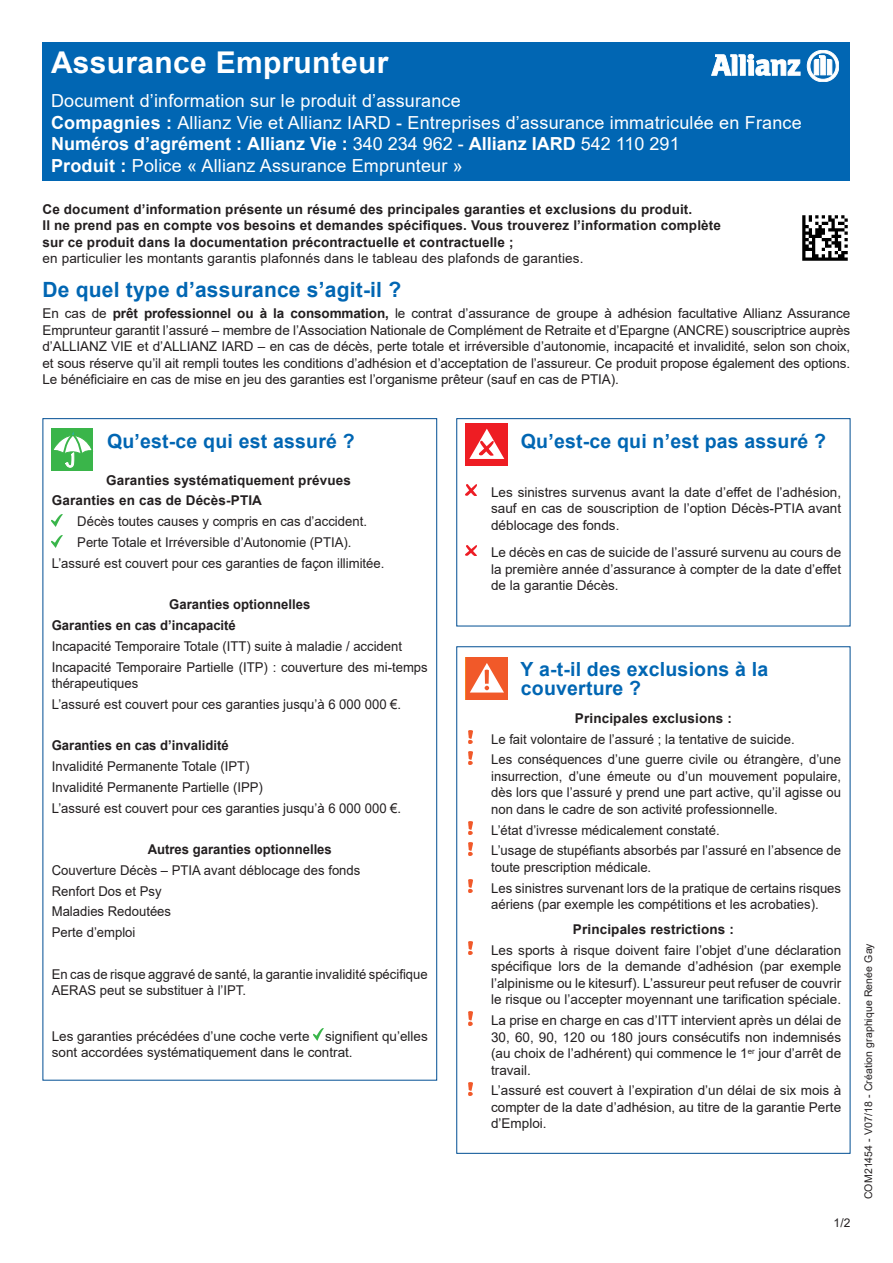
<style>
.page{position:relative;width:893px;height:1263px;background:#fff}
.page>*{position:absolute;margin:0;border:0;box-sizing:border-box;transform-origin:0 0}
.Titre_bandeau_de_la{font:700 30px "Arial";letter-spacing:.01em;color:#fff}
.Titre{font:700 21px "Arial";letter-spacing:.01em;color:#0166b3}
.Titre-2{font:700 19.5px/19.5px "Arial";letter-spacing:.01em;color:#0166b3}
.Titre_bandeau_de_la-2{font:18px "Arial";letter-spacing:.01em;color:#fff}
.Titre_bandeau_de_la-3{font:700 18px "Arial";color:#fff}
.Texte{font:13.5px/16.5px "Arial";color:#231f20}
.Texte-2{font:700 13.5px/16.5px "Arial";letter-spacing:.01em;color:#231f20}
.PARA5{font:13.5px/16.5px "Arial";color:#231f20;text-align:justify}
.Sous_titre_centré{font:700 13.5px "Arial";letter-spacing:.01em;color:#231f20}
.num_page{font:12px "Arial";color:#231f20}
.reference{font:10.5px "Arial";letter-spacing:.01em;color:#231f20}
.s1{font-weight:700}
.s2{font-weight:400}
</style>
<div class="page">
<div style="left:43px;top:43px;width:807px;height:138px;background:#0166b3"></div>
<svg style="left:52px;top:514px;width:11px;height:12px"></svg>
<svg style="left:52px;top:535px;width:11px;height:12px"></svg>
<svg style="left:313px;top:1029px;width:11px;height:11px"></svg>
<svg style="left:466px;top:485px;width:10px;height:11px"></svg>
<svg style="left:466px;top:545px;width:10px;height:11px"></svg>
<div style="left:456px;top:418px;width:394px;height:208px;border:1px solid #004e93"></div>
<svg style="left:469px;top:730px;width:3px;height:13px"></svg>
<svg style="left:469px;top:751px;width:3px;height:13px"></svg>
<svg style="left:469px;top:821px;width:3px;height:13px"></svg>
<svg style="left:469px;top:842px;width:3px;height:13px"></svg>
<svg style="left:469px;top:879px;width:3px;height:13px"></svg>
<img style="left:469px;top:941px;width:3px;height:14px">
<svg style="left:469px;top:1012px;width:3px;height:13px"></svg>
<svg style="left:469px;top:1082px;width:3px;height:13px"></svg>
<div style="left:466px;top:657px;width:42px;height:43px;background:#f15929"></div>
<svg style="left:470px;top:663px;width:34px;height:29px"></svg>
<img style="left:802px;top:215px;width:46px;height:46px">
<svg style="left:711px;top:54px;width:89px;height:22px"></svg>
<svg style="left:807px;top:50px;width:32px;height:32px"></svg>
<div style="left:52px;top:428px;width:41px;height:42px;background:#3ab54a"></div>
<svg style="left:53px;top:431px;width:39px;height:37px"></svg>
<div style="left:466px;top:423px;width:42px;height:43px;background:#ee1d23"></div>
<svg style="left:469px;top:429px;width:35px;height:30px"></svg>
<p class="Titre_bandeau_de_la" style="left:51px;top:41px;width:339px">Assurance Emprunteur</p>
<p class="Titre_bandeau_de_la-2" style="left:51px;top:89px;width:411px">Document d’information sur le produit d’assurance</p>
<p class="Titre_bandeau_de_la-2" style="left:51px;top:110px;width:752px"><span class="s1">Compagnies :</span> Allianz Vie et Allianz IARD - Entreprises d’assurance immatriculée en France</p>
<p class="Titre_bandeau_de_la-3" style="left:51px;top:131px;width:630px">Numéros d’agrément : Allianz Vie : <span class="s2">340 234 962 -</span> Allianz IARD <span class="s2">542 110 291</span></p>
<p class="Titre_bandeau_de_la-2" style="left:51px;top:153px;width:413px"><span class="s1">Produit :</span> Police « Allianz Assurance Emprunteur »</p>
<p class="Texte-2" style="left:43px;top:201px;width:680px">Ce document d’information présente un résumé des principales garanties et exclusions du produit.<br>Il ne prend pas en compte vos besoins et demandes spécifiques. Vous trouverez l’information complète sur ce produit dans la documentation précontractuelle et contractuelle ;<br><span class="s2">en particulier les montants garantis plafonnés dans le tableau des plafonds de garanties.</span></p>
<p class="Titre" style="left:43px;top:275px;width:360px">De quel type d’assurance s’agit-il ?</p>
<p class="Texte" style="left:43px;top:305px;width:809px;text-align:justify">En cas de <span class="s1">prêt professionnel ou à la consommation,</span> le contrat d’assurance de groupe à adhésion facultative Allianz Assurance Emprunteur garantit l’assuré – membre de l’Association Nationale de Complément de Retraite et d’Epargne (ANCRE) souscriptrice auprès d’ALLIANZ VIE et d’ALLIANZ IARD – en cas de décès, perte totale et irréversible d’autonomie, incapacité et invalidité, selon son choix, et sous réserve qu’il ait rempli toutes les conditions d’adhésion et d’acceptation de l’assureur. Ce produit propose également des options.<br>Le bénéficiaire en cas de mise en jeu des garanties est l’organisme prêteur (sauf en cas de PTIA).</p>
<p class="Titre-2" style="left:107px;top:431px;width:249px">Qu’est-ce qui est assuré ?</p>
<p class="Texte-2" style="left:106px;top:472px;width:246px">Garanties systématiquement prévues</p>
<p class="Texte-2" style="left:52px;top:493px;width:212px">Garanties en cas de Décès-PTIA</p>
<p class="Texte" style="left:77px;top:513px;width:291px">Décès toutes causes y compris en cas d’accident.</p>
<p class="Texte" style="left:77px;top:534px;width:276px">Perte Totale et Irréversible d’Autonomie (PTIA).</p>
<p class="Texte" style="left:52px;top:555px;width:334px">L’assuré est couvert pour ces garanties de façon illimitée.</p>
<p class="Texte-2" style="left:169px;top:596px;width:143px">Garanties optionnelles</p>
<p class="Texte-2" style="left:52px;top:617px;width:186px">Garanties en cas d’incapacité</p>
<p class="Texte" style="left:52px;top:638px;width:352px">Incapacité Temporaire Totale (ITT) suite à maladie / accident</p>
<p class="Texte" style="left:52px;top:658px;width:377px">Incapacité Temporaire Partielle (ITP) : couverture des mi-temps thérapeutiques</p>
<p class="Texte" style="left:52px;top:696px;width:351px">L’assuré est couvert pour ces garanties jusqu’à 6 000 000 €.</p>
<p class="Texte-2" style="left:52px;top:737px;width:178px">Garanties en cas d’invalidité</p>
<p class="Texte" style="left:52px;top:758px;width:199px">Invalidité Permanente Totale (IPT)</p>
<p class="Texte" style="left:52px;top:779px;width:213px">Invalidité Permanente Partielle (IPP)</p>
<p class="Texte" style="left:52px;top:799px;width:351px">L’assuré est couvert pour ces garanties jusqu’à 6 000 000 €.</p>
<p class="Texte-2" style="left:148px;top:841px;width:186px">Autres garanties optionnelles</p>
<p class="Texte" style="left:52px;top:862px;width:310px">Couverture Décès – PTIA avant déblocage des fonds</p>
<p class="Texte" style="left:52px;top:882px;width:111px">Renfort Dos et Psy</p>
<p class="Texte" style="left:52px;top:903px;width:121px">Maladies Redoutées</p>
<p class="Texte" style="left:52px;top:924px;width:85px">Perte d’emploi</p>
<p class="Texte" style="left:52px;top:965px;width:377px">En cas de risque aggravé de santé, la garantie invalidité spécifique<br>AERAS peut se substituer à l’IPT.</p>
<p class="Texte" style="left:52px;top:1028px;width:378px">Les garanties précédées d’une coche verte signifient qu’elles sont accordées systématiquement dans le contrat.</p>
<p class="Titre-2" style="left:521px;top:431px;width:307px">Qu’est-ce qui n’est pas assuré ?</p>
<p class="Texte" style="left:491px;top:484px;width:352px;text-align:justify">Les sinistres survenus avant la date d’effet de l’adhésion, sauf en cas de souscription de l’option Décès-PTIA avant déblocage des fonds.</p>
<p class="Texte" style="left:491px;top:544px;width:352px;text-align:justify">Le décès en cas de suicide de l’assuré survenu au cours de la première année d’assurance à compter de la date d’effet de la garantie Décès.</p>
<p class="Titre-2" style="left:521px;top:659px;width:249px">Y a-t-il des exclusions à la couverture ?</p>
<p class="Sous_titre_centré" style="left:575px;top:709px;width:158px">Principales exclusions :</p>
<p class="Texte" style="left:491px;top:730px;width:305px">Le fait volontaire de l’assuré ; la tentative de suicide.</p>
<p class="Texte" style="left:491px;top:751px;width:351px;text-align:justify">Les conséquences d’une guerre civile ou étrangère, d’une insurrection, d’une émeute ou d’un mouvement populaire, dès lors que l’assuré y prend une part active, qu’il agisse ou non dans le cadre de son activité professionnelle.</p>
<p class="Texte" style="left:491px;top:821px;width:230px">L’état d’ivresse médicalement constaté.</p>
<p class="Texte" style="left:491px;top:842px;width:351px">L’usage de stupéfiants absorbés par l’assuré en l’absence de toute prescription médicale.</p>
<p class="Texte" style="left:491px;top:879px;width:351px">Les sinistres survenant lors de la pratique de certains risques aériens (par exemple les compétitions et les acrobaties).</p>
<p class="Sous_titre_centré" style="left:573px;top:920px;width:162px">Principales restrictions :</p>
<p class="PARA5" style="left:491px;top:942px;width:352px">Les sports à risque doivent faire l’objet d’une déclaration spécifique lors de la demande d’adhésion (par exemple l’alpinisme ou le kitesurf). L’assureur peut refuser de couvrir le risque ou l’accepter moyennant une tarification spéciale.</p>
<p class="PARA5" style="left:491px;top:1012px;width:352px">La prise en charge en cas d’ITT intervient après un délai de 30, 60, 90, 120 ou 180 jours consécutifs non indemnisés (au choix de l’adhérent) qui commence le 1<sup>er</sup> jour d’arrêt de travail.</p>
<p class="PARA5" style="left:491px;top:1082px;width:352px">L’assuré est couvert à l’expiration d’un délai de six mois à compter de la date d’adhésion, au titre de la garantie Perte d’Emploi.</p>
<p class="num_page" style="left:833px;top:1214px;width:18px">1/2</p>
<p class="reference" style="left:861px;top:1199px;width:257px;rotate:-90deg">COM21454 - V07/18 - Création graphique Renée Gay</p>
</div>
